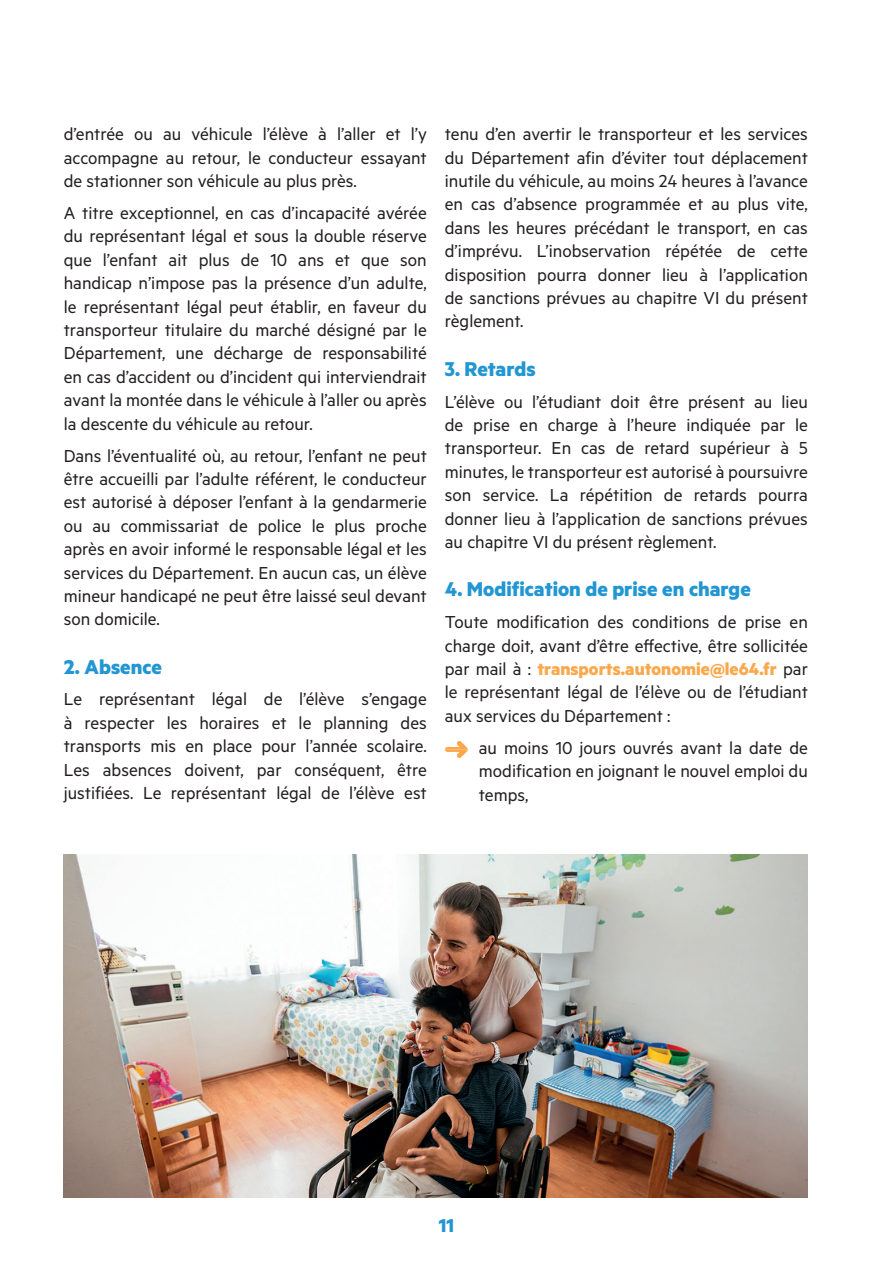
<style>
.page{position:relative;width:893px;height:1263px;background:#fff}
.page>*{position:absolute;margin:0;border:0;box-sizing:border-box;transform-origin:0 0}
.t1{font:700 22.5px "Metric";color:#2296d3}
.t2{font:700 21px "Metric";color:#2296d3}
.t3{font:19.5px/23.4px "Metric";color:#231f20;text-align:justify}
.s1{font-weight:700;color:#faa84b}
</style>
<div class="page">
<svg style="left:445px;top:741px;width:23px;height:17px"></svg>
<img style="left:64px;top:855px;width:744px;height:342px">
<p class="t3" style="left:64px;top:122px;width:365px">d’entrée ou au véhicule l’élève à l’aller et l’y accompagne au retour, le conducteur essayant de stationner son véhicule au plus près.</p>
<p class="t3" style="left:64px;top:200px;width:365px">A titre exceptionnel, en cas d’incapacité avérée du représentant légal et sous la double réserve que l’enfant ait plus de 10 ans et que son handicap n’impose pas la présence d’un adulte, le représentant légal peut établir, en faveur du transporteur titulaire du marché désigné par le Département, une décharge de responsabilité en cas d’accident ou d’incident qui interviendrait avant la montée dans le véhicule à l’aller ou après la descente du véhicule au retour.</p>
<p class="t3" style="left:64px;top:443px;width:365px">Dans l’éventualité où, au retour, l’enfant ne peut être accueilli par l’adulte référent, le conducteur est autorisé à déposer l’enfant à la gendarmerie ou au commissariat de police le plus proche après en avoir informé le responsable légal et les services du Département. En aucun cas, un élève mineur handicapé ne peut être laissé seul devant son domicile.</p>
<p class="t1" style="left:64px;top:653px;width:100px">2. Absence</p>
<p class="t3" style="left:64px;top:687px;width:365px">Le représentant légal de l’élève s’engage à respecter les horaires et le planning des transports mis en place pour l’année scolaire.<br>Les absences doivent, par conséquent, être justifiées. Le représentant légal de l’élève est</p>
<p class="t3" style="left:445px;top:122px;width:365px">tenu d’en avertir le transporteur et les services du Département afin d’éviter tout déplacement inutile du véhicule, au moins 24 heures à l’avance en cas d’absence programmée et au plus vite, dans les heures précédant le transport, en cas d’imprévu. L’inobservation répétée de cette disposition pourra donner lieu à l’application de sanctions prévues au chapitre VI du présent règlement.</p>
<p class="t1" style="left:445px;top:355px;width:92px">3. Retards</p>
<p class="t3" style="left:445px;top:389px;width:365px">L’élève ou l’étudiant doit être présent au lieu de prise en charge à l’heure indiquée par le transporteur. En cas de retard supérieur à 5 minutes, le transporteur est autorisé à poursuivre son service. La répétition de retards pourra donner lieu à l’application de sanctions prévues au chapitre VI du présent règlement.</p>
<p class="t1" style="left:445px;top:575px;width:307px">4. Modification de prise en charge</p>
<p class="t3" style="left:445px;top:610px;width:365px">Toute modification des conditions de prise en charge doit, avant d’être effective, être sollicitée par mail à : <span class="s1">transports.autonomie@le64.fr</span> par le représentant légal de l’élève ou de l’étudiant aux services du Département :</p>
<p class="t3" style="left:479px;top:735px;width:331px">au moins 10 jours ouvrés avant la date de modification en joignant le nouvel emploi du temps,</p>
<p class="t2" style="left:439px;top:1212px;width:17px">11</p>
</div>
